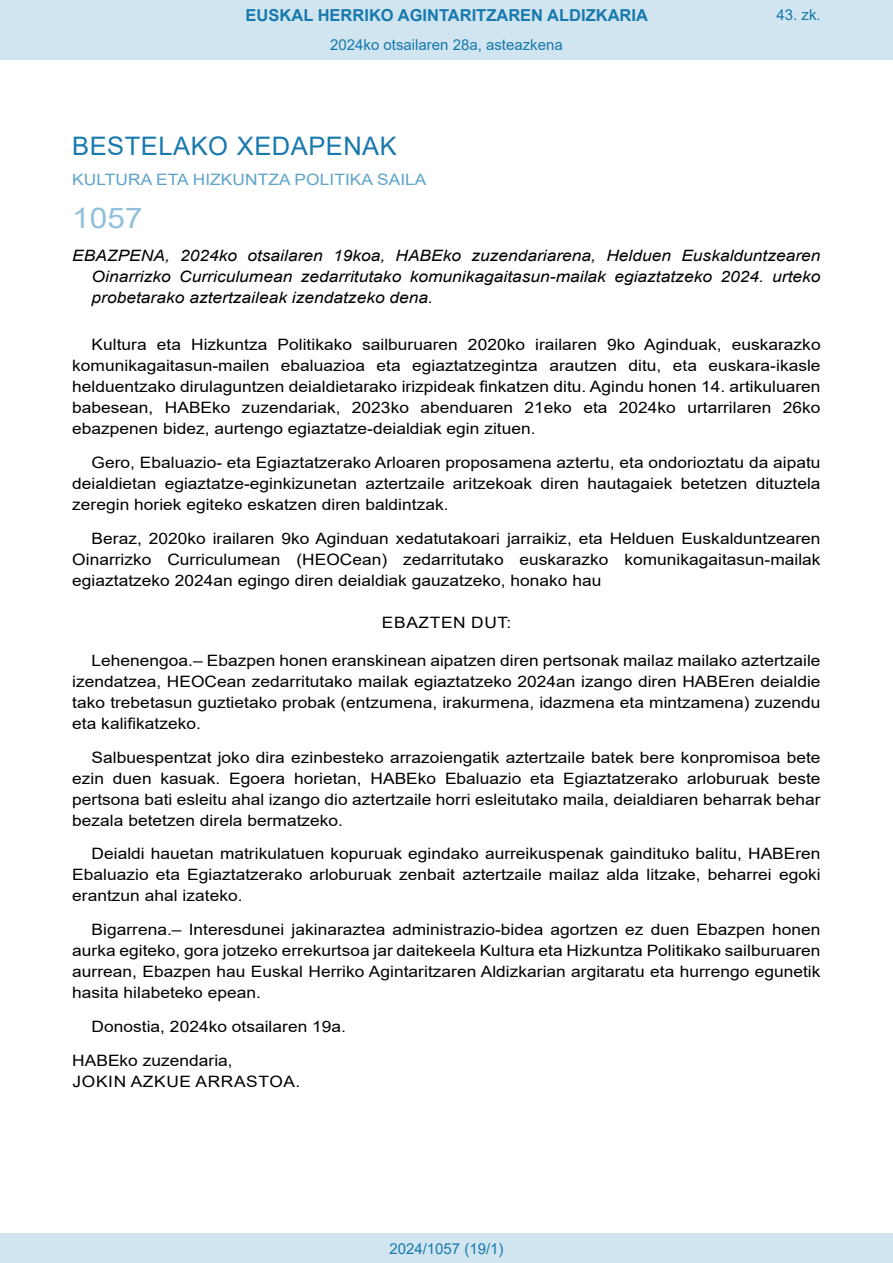
<style>
.page{position:relative;width:893px;height:1263px;background:#fff}
.page>*{position:absolute;margin:0;border:0;box-sizing:border-box;transform-origin:0 0}
.BOPVOrden{font:28.5px "Arial";color:#90c0db;scale:1.11 1}
.BOPVSeccion{font:25.5px "Arial";letter-spacing:.02em;color:#1879ad}
.t1{font:700 16.5px "Arial";color:#1879ad}
.BOPVDetalle{font:15.6px/21px "Arial";color:#000;text-align:justify;scale:1.11 1}
.BOPVTitulo{font:italic 15.6px/21px "Arial";color:#000;text-align:justify;scale:1.11 1}
.BOPVOrganismo{font:15.6px "Arial";letter-spacing:.005em;color:#5ea4ca;scale:1.11 1}
.BOPVFirmaLugFec{font:15.6px "Arial";color:#000;scale:1.11 1}
.BOPVFirmaNombre{font:15.6px "Arial";letter-spacing:.035em;color:#000;scale:1.11 1}
.BOPVFirmaPuesto{font:15.6px "Arial";color:#000;scale:1.11 1}
.BOPVClave{font:15.6px "Arial";letter-spacing:.035em;color:#000;scale:1.11 1}
.Paginacion_Centro{font:15px "Arial";color:#1879ad}
</style>
<div class="page">
<div style="left:0;top:0;width:893px;height:60px;background:#d0e5f0"></div>
<div style="left:0;top:1233px;width:893px;height:30px;background:#d0e5f0"></div>
<p class="t1" style="left:246px;top:3px;width:404px">EUSKAL HERRIKO AGINTARITZAREN ALDIZKARIA</p>
<p class="Paginacion_Centro" style="left:330px;top:35px;width:234px">2024ko otsailaren 28a, asteazkena</p>
<p class="Paginacion_Centro" style="left:776px;top:5px;width:46px">43. zk.</p>
<p class="BOPVSeccion" style="left:72px;top:128px;width:326px">BESTELAKO XEDAPENAK</p>
<p class="BOPVOrganismo" style="left:72px;top:169px;width:321px">KULTURA ETA HIZKUNTZA POLITIKA SAILA</p>
<p class="BOPVOrden" style="left:72px;top:198px;width:65px">1057</p>
<p class="BOPVTitulo" style="left:92px;top:246px;width:658px;text-indent:-19px">EBAZPENA, 2024ko otsailaren 19koa, HABEko zuzendariarena, Helduen Euskalduntzearen Oinarrizko Curriculumean zedarritutako komunikagaitasun-mailak egiaztatzeko 2024. urteko probetarako aztertzaileak izendatzeko dena.</p>
<p class="BOPVDetalle" style="left:72px;top:334px;width:676px;text-indent:19px">Kultura eta Hizkuntza Politikako sailburuaren 2020ko irailaren 9ko Aginduak, euskarazko komunikagaitasun-mailen ebaluazioa eta egiaztatzegintza arautzen ditu, eta euskara-ikasle helduentzako dirulaguntzen deialdietarako irizpideak finkatzen ditu. Agindu honen 14. artikuluaren babesean, HABEko zuzendariak, 2023ko abenduaren 21eko eta 2024ko urtarrilaren 26ko ebazpenen bidez, aurtengo egiaztatze-deialdiak egin zituen.</p>
<p class="BOPVDetalle" style="left:72px;top:452px;width:676px;text-indent:19px">Gero, Ebaluazio- eta Egiaztatzerako Arloaren proposamena aztertu, eta ondorioztatu da aipatu deialdietan egiaztatze-eginkizunetan aztertzaile aritzekoak diren hautagaiek betetzen dituztela zeregin horiek egiteko eskatzen diren baldintzak.</p>
<p class="BOPVDetalle" style="left:72px;top:527px;width:676px;text-indent:19px">Beraz, 2020ko irailaren 9ko Aginduan xedatutakoari jarraikiz, eta Helduen Euskalduntzearen Oinarrizko Curriculumean (HEOCean) zedarritutako euskarazko komunikagaitasun-mailak egiaztatzeko 2024an egingo diren deialdiak gauzatzeko, honako hau</p>
<p class="BOPVClave" style="left:382px;top:612px;width:118px">EBAZTEN DUT:</p>
<p class="BOPVDetalle" style="left:72px;top:650px;width:676px;text-indent:19px">Lehenengoa.– Ebazpen honen eranskinean aipatzen diren pertsonak mailaz mailako aztertzaile izendatzea, HEOCean zedarritutako mailak egiaztatzeko 2024an izango diren HABEren deialdie tako trebetasun guztietako probak (entzumena, irakurmena, idazmena eta mintzamena) zuzendu eta kalifikatzeko.</p>
<p class="BOPVDetalle" style="left:72px;top:746px;width:676px;text-indent:19px">Salbuespentzat joko dira ezinbesteko arrazoiengatik aztertzaile batek bere konpromisoa bete ezin duen kasuak. Egoera horietan, HABEko Ebaluazio eta Egiaztatzerako arloburuak beste pertsona bati esleitu ahal izango dio aztertzaile horri esleitutako maila, deialdiaren beharrak behar bezala betetzen direla bermatzeko.</p>
<p class="BOPVDetalle" style="left:72px;top:843px;width:676px;text-indent:19px">Deialdi hauetan matrikulatuen kopuruak egindako aurreikuspenak gaindituko balitu, HABEren Ebaluazio eta Egiaztatzerako arloburuak zenbait aztertzaile mailaz alda litzake, beharrei egoki erantzun ahal izateko.</p>
<p class="BOPVDetalle" style="left:72px;top:919px;width:676px;text-indent:19px">Bigarrena.– Interesdunei jakinaraztea administrazio-bidea agortzen ez duen Ebazpen honen aurka egiteko, gora jotzeko errekurtsoa jar daitekeela Kultura eta Hizkuntza Politikako sailburuaren aurrean, Ebazpen hau Euskal Herriko Agintaritzaren Aldizkarian argitaratu eta hurrengo egunetik hasita hilabeteko epean.</p>
<p class="BOPVFirmaLugFec" style="left:92px;top:1016px;width:231px">Donostia, 2024ko otsailaren 19a.</p>
<p class="BOPVFirmaPuesto" style="left:72px;top:1049px;width:146px">HABEko zuzendaria,</p>
<p class="BOPVFirmaNombre" style="left:73px;top:1070px;width:207px">JOKIN AZKUE ARRASTOA.</p>
<p class="Paginacion_Centro" style="left:389px;top:1238px;width:116px">2024/1057 (19/1)</p>
</div>
